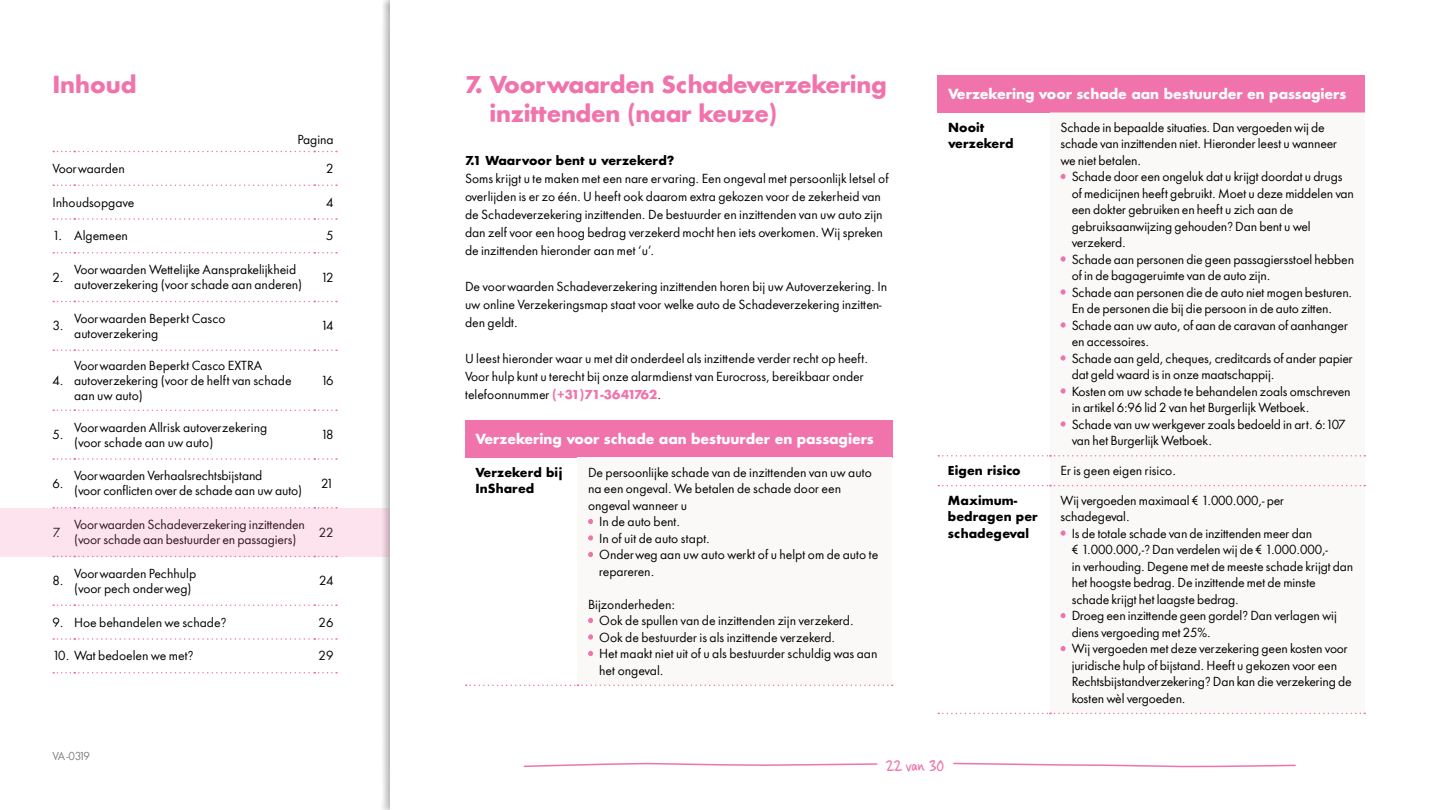
<style>
.page{position:relative;width:1440px;height:810px;background:#fff}
.page>*{position:absolute;margin:0;border:0;box-sizing:border-box;transform-origin:0 0}
.t1{font:700 22.5px/28.5px "In Shared Sans";letter-spacing:-.02em;color:#f173ac}
.t2{font:16.5px "Casino Hand";letter-spacing:-.01em;color:#f173ac}
.t3{font:700 13.5px "In Shared Sans";letter-spacing:-.01em;color:#fff}
.t4{font:12px/16.5px "In Shared Sans";color:#000}
.t5{font:700 12px/16.5px "In Shared Sans";color:#000}
.t6{font:10.5px "In Shared Sans";letter-spacing:-.15em;color:#808080}
.s1{font-weight:700;color:#f173ac}
</style>
<div class="page">
<svg style="left:53px;top:151px;width:284px;height:1px"></svg>
<svg style="left:53px;top:184px;width:284px;height:2px"></svg>
<svg style="left:53px;top:218px;width:284px;height:2px"></svg>
<svg style="left:53px;top:252px;width:284px;height:2px"></svg>
<svg style="left:53px;top:301px;width:284px;height:1px"></svg>
<svg style="left:53px;top:350px;width:284px;height:1px"></svg>
<svg style="left:53px;top:410px;width:284px;height:1px"></svg>
<svg style="left:53px;top:458px;width:284px;height:2px"></svg>
<svg style="left:53px;top:507px;width:284px;height:1px"></svg>
<svg style="left:53px;top:556px;width:284px;height:1px"></svg>
<svg style="left:53px;top:604px;width:284px;height:2px"></svg>
<svg style="left:53px;top:638px;width:284px;height:2px"></svg>
<svg style="left:53px;top:672px;width:284px;height:2px"></svg>
<svg style="left:523px;top:763px;width:355px;height:5px"></svg>
<svg style="left:953px;top:762px;width:343px;height:5px"></svg>
<div style="left:465px;top:420px;width:427px;height:38px;background:#f173ac"></div>
<div style="left:578px;top:458px;width:314px;height:227px;background:#fbf9f8"></div>
<svg style="left:466px;top:685px;width:427px;height:1px"></svg>
<svg style="left:588px;top:519px;width:5px;height:5px"></svg>
<svg style="left:588px;top:535px;width:5px;height:6px"></svg>
<svg style="left:588px;top:552px;width:5px;height:5px"></svg>
<svg style="left:588px;top:618px;width:5px;height:5px"></svg>
<svg style="left:588px;top:634px;width:5px;height:6px"></svg>
<svg style="left:588px;top:651px;width:5px;height:5px"></svg>
<div style="left:938px;top:75px;width:427px;height:37px;background:#f173ac"></div>
<svg style="left:938px;top:455px;width:427px;height:2px"></svg>
<svg style="left:938px;top:485px;width:427px;height:1px"></svg>
<svg style="left:938px;top:713px;width:427px;height:1px"></svg>
<svg style="left:1061px;top:174px;width:5px;height:5px"></svg>
<svg style="left:1061px;top:256px;width:5px;height:6px"></svg>
<svg style="left:1061px;top:289px;width:5px;height:6px"></svg>
<svg style="left:1061px;top:322px;width:5px;height:6px"></svg>
<svg style="left:1061px;top:355px;width:5px;height:6px"></svg>
<svg style="left:1061px;top:388px;width:5px;height:6px"></svg>
<svg style="left:1061px;top:421px;width:5px;height:6px"></svg>
<svg style="left:1061px;top:530px;width:5px;height:6px"></svg>
<svg style="left:1061px;top:613px;width:5px;height:5px"></svg>
<svg style="left:1061px;top:646px;width:5px;height:5px"></svg>
<div style="left:0;top:508px;width:390px;height:48px;background:#fce3ee"></div>
<h1 class="t1" style="left:52px;top:70px;width:86px">Inhoud</h1>
<p class="t4" style="left:298px;top:131px;width:38px">Pagina</p>
<p class="t4" style="left:52px;top:160px;width:74px">Voorwaarden</p>
<p class="t4" style="left:326px;top:160px;width:9px">2</p>
<p class="t4" style="left:52px;top:194px;width:84px">Inhoudsopgave</p>
<p class="t4" style="left:326px;top:194px;width:9px">4</p>
<p class="t4" style="left:52px;top:228px;width:77px">1. Algemeen</p>
<p class="t4" style="left:326px;top:228px;width:9px">5</p>
<p class="t4" style="left:52px;top:269px;width:13px">2.</p>
<p class="t4" style="left:74px;top:262px;width:230px;line-height:15px">Voorwaarden Wettelijke Aansprakelijkheid autoverzekering (voor schade aan anderen)</p>
<p class="t4" style="left:321px;top:269px;width:14px">12</p>
<p class="t4" style="left:52px;top:318px;width:13px">3.</p>
<p class="t4" style="left:74px;top:311px;width:153px;line-height:15px">Voorwaarden Beperkt Casco autoverzekering</p>
<p class="t4" style="left:321px;top:318px;width:14px">14</p>
<p class="t4" style="left:52px;top:372px;width:13px">4.</p>
<p class="t4" style="left:74px;top:358px;width:219px;line-height:15px">Voorwaarden Beperkt Casco EXTRA autoverzekering (voor de helft van schade aan uw auto)</p>
<p class="t4" style="left:321px;top:372px;width:14px">16</p>
<p class="t4" style="left:52px;top:426px;width:13px">5.</p>
<p class="t4" style="left:74px;top:420px;width:195px;line-height:15px">Voorwaarden Allrisk autoverzekering (voor schade aan uw auto)</p>
<p class="t4" style="left:321px;top:426px;width:14px">18</p>
<p class="t4" style="left:52px;top:475px;width:13px">6.</p>
<p class="t4" style="left:74px;top:468px;width:229px;line-height:15px">Voorwaarden Verhaalsrechtsbijstand<br>(voor conflicten over de schade aan uw auto)</p>
<p class="t4" style="left:321px;top:475px;width:14px">21</p>
<p class="t4" style="left:52px;top:524px;width:9px">7.</p>
<p class="t4" style="left:74px;top:517px;width:232px;line-height:15px">Voorwaarden Schadeverzekering inzittenden (voor schade aan bestuurder en passagiers)</p>
<p class="t4" style="left:319px;top:524px;width:16px">22</p>
<p class="t4" style="left:52px;top:573px;width:13px">8.</p>
<p class="t4" style="left:74px;top:566px;width:124px;line-height:15px">Voorwaarden Pechhulp (voor pech onderweg)</p>
<p class="t4" style="left:319px;top:573px;width:16px">24</p>
<p class="t4" style="left:52px;top:614px;width:176px">9. Hoe behandelen we schade?</p>
<p class="t4" style="left:319px;top:614px;width:16px">26</p>
<p class="t4" style="left:52px;top:648px;width:143px">10. Wat bedoelen we met?</p>
<p class="t4" style="left:319px;top:648px;width:16px">29</p>
<p class="t6" style="left:52px;top:749px;width:39px">VA -0319</p>
<h1 class="t1" style="left:490px;top:70px;width:399px;text-indent:-25px">7. Voorwaarden Schadeverzekering inzittenden (naar keuze)</h1>
<p class="t5" style="left:465px;top:152px;width:211px">7.1 Waarvoor bent u verzekerd?</p>
<p class="t4" style="left:465px;top:170px;width:425px;line-height:18px">Soms krijgt u te maken met een nare ervaring. Een ongeval met persoonlijk letsel of overlijden is er zo één. U heeft ook daarom extra gekozen voor de zekerheid van de Schadeverzekering inzittenden. De bestuurder en inzittenden van uw auto zijn dan zelf voor een hoog bedrag verzekerd mocht hen iets overkomen. Wij spreken de inzittenden hieronder aan met ‘u’.</p>
<p class="t4" style="left:465px;top:278px;width:424px;line-height:18px">De voorwaarden Schadeverzekering inzittenden horen bij uw Autoverzekering. In uw online Verzekeringsmap staat voor welke auto de Schadeverzekering inzitten&shy;den geldt.</p>
<p class="t4" style="left:465px;top:350px;width:405px;line-height:18px">U leest hieronder waar u met dit onderdeel als inzittende verder recht op heeft.<br>Voor hulp kunt u terecht bij onze alarmdienst van Eurocross, bereikbaar onder telefoonnummer <span class="s1">(+31)71-3641762</span>.</p>
<p class="t3" style="left:476px;top:429px;width:400px">Verzekering voor schade aan bestuurder en passagiers</p>
<p class="t5" style="left:476px;top:464px;width:89px">Verzekerd bij<br>InShared</p>
<p class="t4" style="left:588px;top:464px;width:285px">De persoonlijke schade van de inzittenden van uw auto</p>
<p class="t4" style="left:588px;top:481px;width:255px">na een ongeval. We betalen de schade door een</p>
<p class="t4" style="left:588px;top:497px;width:101px">ongeval wanneer u</p>
<p class="t4" style="left:599px;top:514px;width:82px">In de auto bent.</p>
<p class="t4" style="left:599px;top:530px;width:112px">In of uit de auto stapt.</p>
<p class="t4" style="left:599px;top:547px;width:281px">Onderweg aan uw auto werkt of u helpt om de auto te</p>
<p class="t4" style="left:599px;top:563px;width:57px">repareren.</p>
<p class="t4" style="left:599px;top:596px;width:280px;text-indent:-11px">Bijzonderheden:<br>Ook de spullen van de inzittenden zijn verzekerd.<br>Ook de bestuurder is als inzittende verzekerd.<br>Het maakt niet uit of u als bestuurder schuldig was aan het ongeval.</p>
<p class="t3" style="left:948px;top:84px;width:400px">Verzekering voor schade aan bestuurder en passagiers</p>
<p class="t5" style="left:948px;top:119px;width:67px">Nooit verzekerd</p>
<p class="t4" style="left:1060px;top:119px;width:278px">Schade in bepaalde situaties. Dan vergoeden wij de schade van inzittenden niet. Hieronder leest u wanneer we niet betalen.</p>
<p class="t4" style="left:1072px;top:169px;width:284px">Schade door een ongeluk dat u krijgt doordat u drugs of medicijnen heeft gebruikt. Moet u deze middelen van een dokter gebruiken en heeft u zich aan de gebruiksaanwijzing gehouden? Dan bent u wel verzekerd.<br>Schade aan personen die geen passagiersstoel hebben of in de bagageruimte van de auto zijn.<br>Schade aan personen die de auto niet mogen besturen.<br>En de personen die bij die persoon in de auto zitten.<br>Schade aan uw auto, of aan de caravan of aanhanger en accessoires.<br>Schade aan geld, cheques, creditcards of ander papier dat geld waard is in onze maatschappij.<br>Kosten om uw schade te behandelen zoals omschreven in artikel 6:96 lid 2 van het Burgerlijk Wetboek.<br>Schade van uw werkgever zoals bedoeld in art. 6:107 van het Burgerlijk Wetboek.</p>
<p class="t5" style="left:948px;top:462px;width:74px">Eigen risico</p>
<p class="t4" style="left:1060px;top:462px;width:117px">Er is geen eigen risico.</p>
<p class="t5" style="left:948px;top:492px;width:91px">Maximum&shy;bedragen per schadegeval</p>
<p class="t4" style="left:1060px;top:492px;width:225px">Wij vergoeden maximaal € 1.000.000,- per schadegeval.</p>
<p class="t4" style="left:1072px;top:525px;width:283px">Is de totale schade van de inzittenden meer dan<br>€ 1.000.000,-? Dan verdelen wij de € 1.000.000,-<br>in verhouding. Degene met de meeste schade krijgt dan het hoogste bedrag. De inzittende met de minste schade krijgt het laagste bedrag.<br>Droeg een inzittende geen gordel? Dan verlagen wij diens vergoeding met 25%.<br>Wij vergoeden met deze verzekering geen kosten voor juridische hulp of bijstand. Heeft u gekozen voor een Rechtsbijstandverzekering? Dan kan die verzekering de kosten wèl vergoeden.</p>
<h2 class="t2" style="left:886px;top:756px;width:60px">22 van 30</h2>
</div>
